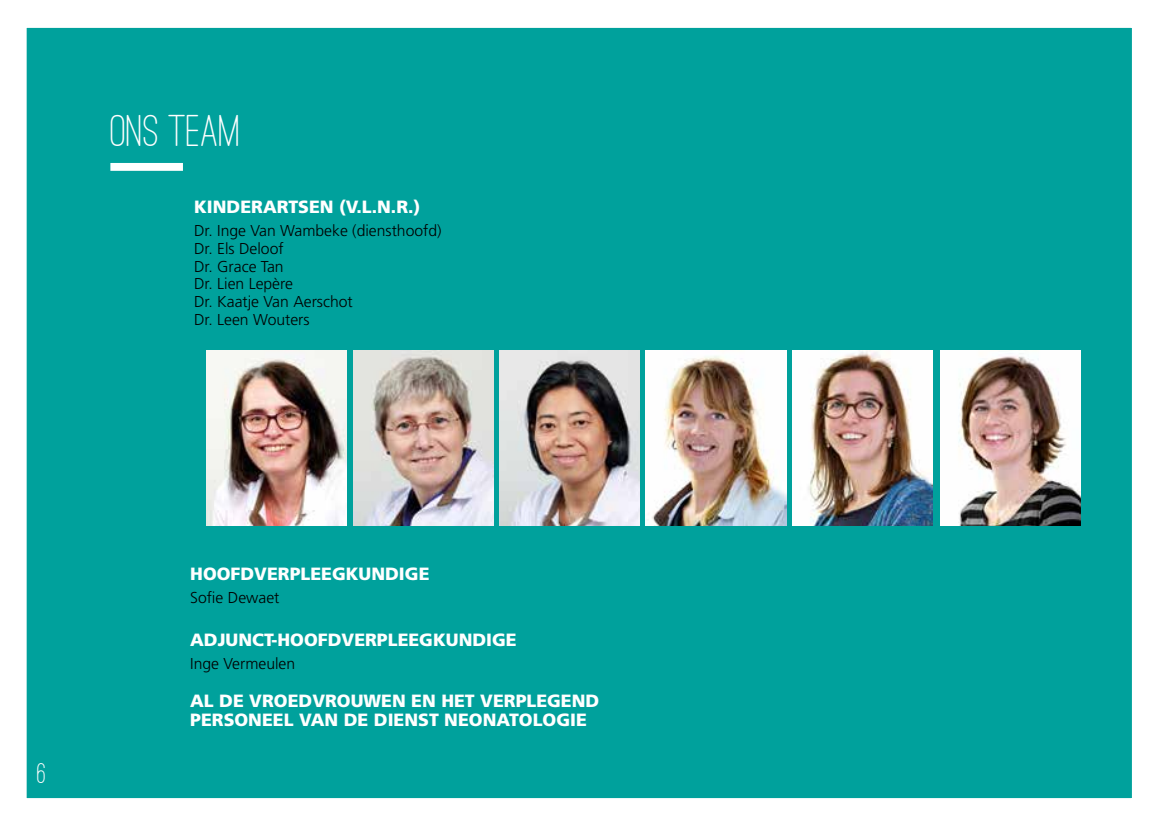
<style>
.page{position:relative;width:1171px;height:826px;background:#fff}
.page>*{position:absolute;margin:0;border:0;box-sizing:border-box;transform-origin:0 0}
.t1{font:500 46.2px "Ostrich Sans Rounded";color:#fff}
.t2{font:500 29.57px "Ostrich Sans Rounded";color:#fff}
.t3{font:900 17.68px/19.6px "Frutiger LT Std";color:#fff}
.t4{font:300 15.75px/17.7px "Frutiger LT Std";color:#000}
</style>
<div class="page">
<div style="left:26px;top:27px;width:1106px;height:772px;background:#00a19c"></div>
<div style="left:110px;top:163px;width:73px;height:8px;background:#fff"></div>
<img style="left:353px;top:351px;width:140px;height:175px">
<img style="left:646px;top:351px;width:140px;height:175px">
<img style="left:499px;top:351px;width:141px;height:175px">
<img style="left:792px;top:351px;width:140px;height:175px">
<img style="left:207px;top:351px;width:140px;height:175px">
<img style="left:940px;top:351px;width:141px;height:175px">
<h1 class="t1" style="left:110px;top:103px;width:132px">ONS TEAM</h1>
<p class="t3" style="left:194px;top:197px;width:228px">KINDERARTSEN (V.L.N.R.)</p>
<p class="t4" style="left:194px;top:222px;width:249px">Dr. Inge Van Wambeke (diensthoofd)<br>Dr. Els Deloof<br>Dr. Grace Tan<br>Dr. Lien Lepère<br>Dr. Kaatje Van Aerschot<br>Dr. Leen Wouters</p>
<h2 class="t2" style="left:37px;top:755px;width:11px">6</h2>
<p class="t3" style="left:190px;top:564px;width:241px">HOOFDVERPLEEGKUNDIGE</p>
<p class="t4" style="left:190px;top:589px;width:91px">Sofie Dewaet</p>
<p class="t3" style="left:190px;top:630px;width:328px">ADJUNCT-HOOFDVERPLEEGKUNDIGE</p>
<p class="t4" style="left:190px;top:655px;width:107px">Inge Vermeulen</p>
<p class="t3" style="left:190px;top:691px;width:411px">AL DE VROEDVROUWEN EN HET VERPLEGEND<br>PERSONEEL VAN DE DIENST NEONATOLOGIE</p>
</div>
